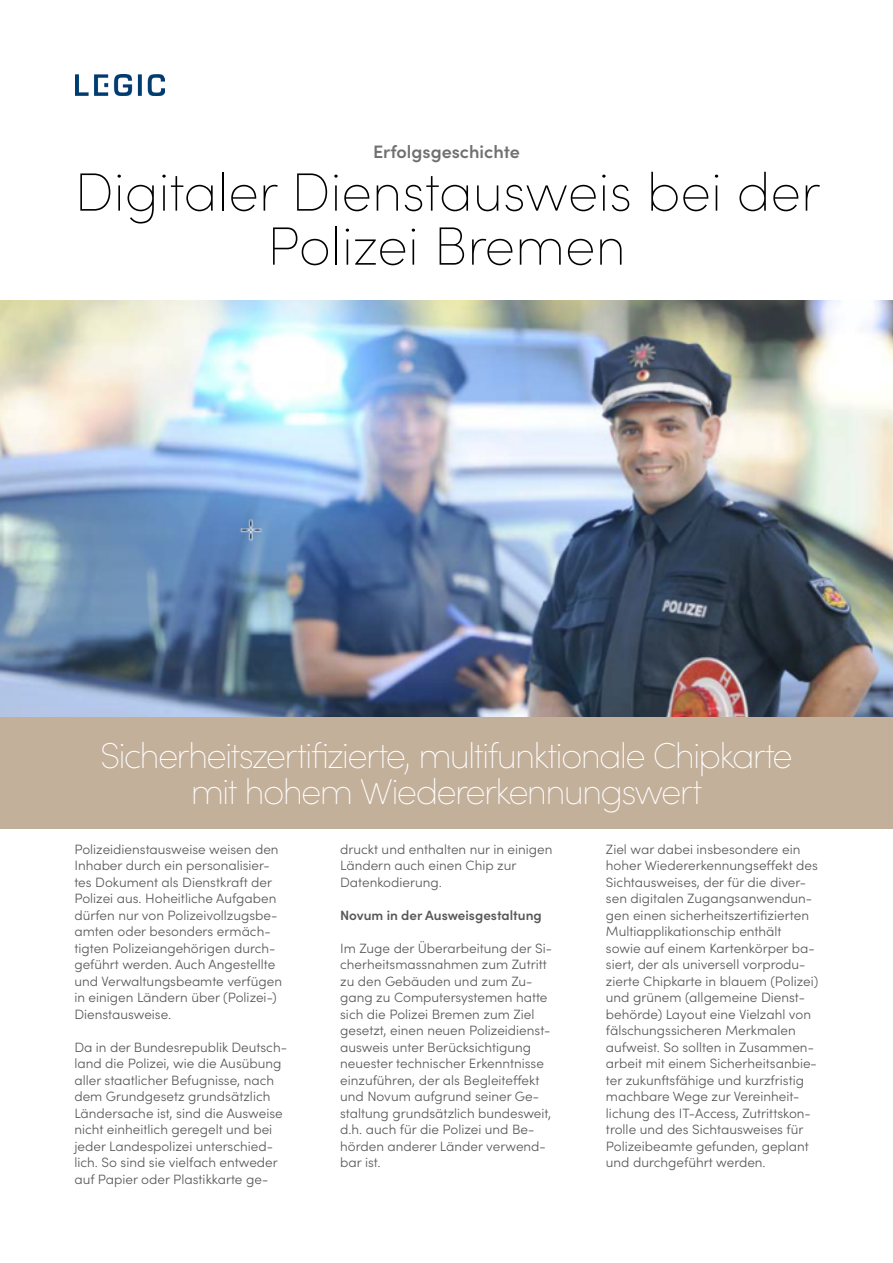
<style>
.page{position:relative;width:893px;height:1263px;background:#fff}
.page>*{position:absolute;margin:0;border:0;box-sizing:border-box;transform-origin:0 0}
.t1{font:200 54px/54px "Sofia Pro";color:#000;text-align:center}
.t2{font:200 36px/36px "Sofia Pro";letter-spacing:-.05em;color:#fff;text-align:center}
.t3{font:600 18px "Sofia Pro";color:#707070}
.t4{font:300 13.5px/16.5px "Sofia Pro";color:#575756}
.t5{font:600 13.5px "Sofia Pro";color:#575756}
</style>
<div class="page">
<img style="left:75px;top:74px;width:90px;height:22px">
<div style="left:0;top:717px;width:893px;height:112px;background:#c3b09b"></div>
<img style="left:0;top:301px;width:893px;height:416px">
<h3 class="t3" style="left:373px;top:138px;width:148px">Erfolgsgeschichte</h3>
<h1 class="t1" style="left:74px;top:162px;width:747px">Digitaler Dienstausweis bei der<br>Polizei Bremen</h1>
<h2 class="t2" style="left:100px;top:735px;width:694px">Sicherheitszertifizierte, multifunktionale Chipkarte mit hohem Wiedererkennungswert</h2>
<p class="t4" style="left:74px;top:840px;width:209px">Polizeidienstausweise weisen den<br>Inhaber durch ein personalisier&shy;tes Dokument als Dienstkraft der<br>Polizei aus. Hoheitliche Aufgaben dürfen nur von Polizeivollzugsbe&shy;amten oder besonders ermäch&shy;tigten Polizeiangehörigen durch&shy;geführt werden. Auch Angestellte und Verwaltungsbeamte verfügen in einigen Ländern über (Polizei-)<br>Dienstausweise.</p>
<p class="t4" style="left:74px;top:1038px;width:214px">Da in der Bundesrepublik Deutsch&shy;land die Polizei, wie die Ausübung aller staatlicher Befugnisse, nach dem Grundgesetz grundsätzlich Ländersache ist, sind die Ausweise nicht einheitlich geregelt und bei jeder Landespolizei unterschied&shy;lich. So sind sie vielfach entweder auf Papier oder Plastikkarte ge-</p>
<p class="t4" style="left:606px;top:840px;width:214px">Ziel war dabei insbesondere ein hoher Wiedererkennungseffekt des Sichtausweises, der für die diver&shy;sen digitalen Zugangsanwendun&shy;gen einen sicherheitszertifizierten Multiapplikationschip enthält sowie auf einem Kartenkörper ba&shy;siert, der als universell vorprodu&shy;zierte Chipkarte in blauem (Polizei) und grünem (allgemeine Dienst&shy;behörde) Layout eine Vielzahl von fälschungssicheren Merkmalen aufweist. So sollten in Zusammen&shy;arbeit mit einem Sicherheitsanbie&shy;ter zukunftsfähige und kurzfristig machbare Wege zur Vereinheit&shy;lichung des IT-Access, Zutrittskon&shy;trolle und des Sichtausweises für Polizeibeamte gefunden, geplant und durchgeführt werden.</p>
<p class="t4" style="left:340px;top:840px;width:214px">druckt und enthalten nur in einigen<br>Ländern auch einen Chip zur<br>Datenkodierung.</p>
<p class="t5" style="left:340px;top:905px;width:203px">Novum in der Ausweisgestaltung</p>
<p class="t4" style="left:340px;top:939px;width:213px">Im Zuge der Überarbeitung der Si&shy;cherheitsmassnahmen zum Zutritt zu den Gebäuden und zum Zu&shy;gang zu Computersystemen hatte sich die Polizei Bremen zum Ziel gesetzt, einen neuen Polizeidienst&shy;ausweis unter Berücksichtigung neuester technischer Erkenntnisse einzuführen, der als Begleiteffekt und Novum aufgrund seiner Ge&shy;staltung grundsätzlich bundesweit, d.h. auch für die Polizei und Be&shy;hörden anderer Länder verwend&shy;bar ist.</p>
</div>
